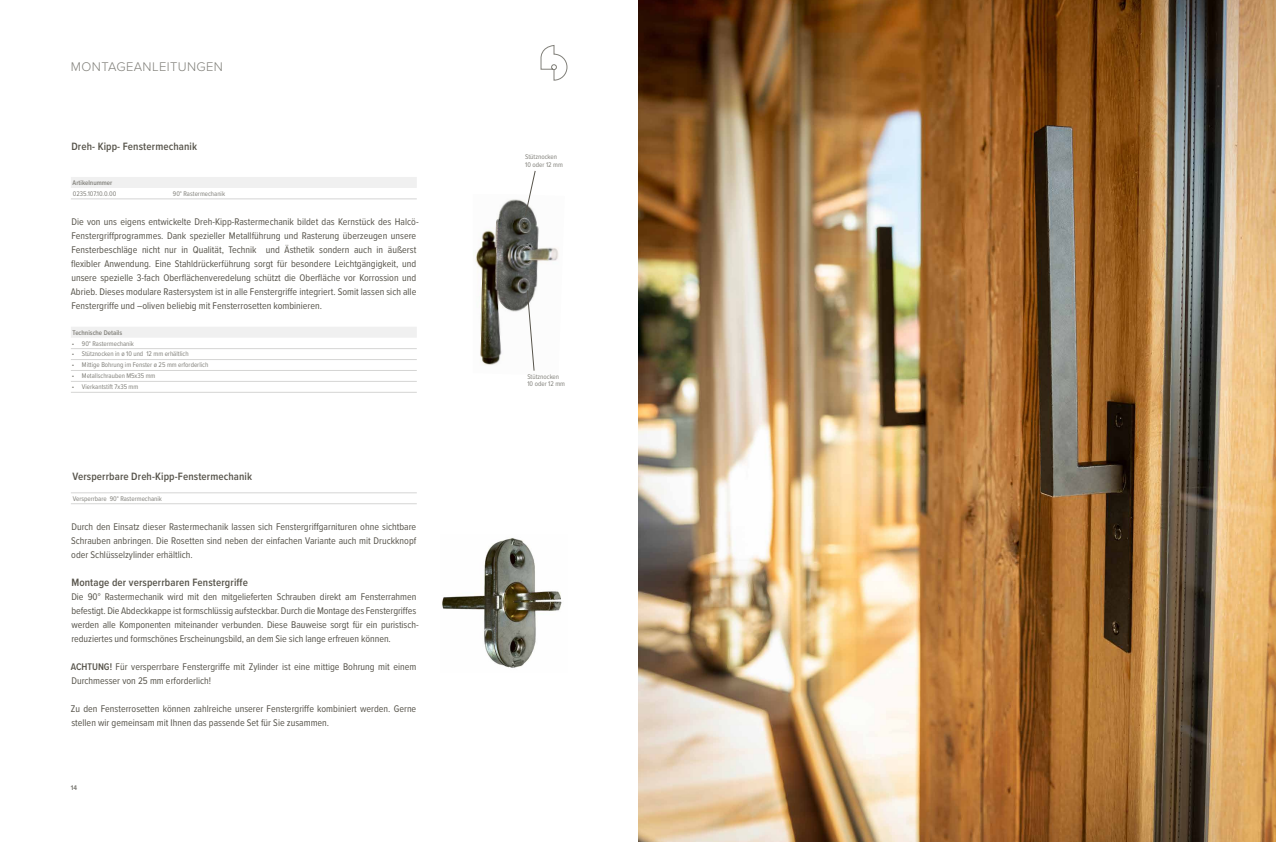
<style>
.page{position:relative;width:1276px;height:842px;background:#fff}
.page>*{position:absolute;margin:0;border:0;box-sizing:border-box;transform-origin:0 0}
.t1{font:300 13px "Proxima Nova";letter-spacing:.03em;color:#81807a}
.t2{font:600 11px "Proxima Nova Cond";letter-spacing:.01em;color:#57544b}
.t3{font:10px/14px "Proxima Nova Cond";color:#57544b}
.t4{font:7px/7.7px "Proxima Nova Cond";color:#81807a}
.t5{font:600 7px "Proxima Nova Cond";color:#81807a}
.t6{font:700 7px "Proxima Nova Cond";color:#81807a}
.s1{font-weight:600}
</style>
<div class="page">
<svg style="left:541px;top:45px;width:26px;height:35px"></svg>
<div style="left:71px;top:177px;width:346px;height:11px;background:#f0f0f0"></div>
<hr style="left:71px;top:199px;width:346px;height:1px;background:#d5d5d4">
<div style="left:71px;top:327px;width:346px;height:11px;background:#f0f0f0"></div>
<hr style="left:71px;top:348px;width:346px;height:1px;background:#d5d5d4">
<hr style="left:71px;top:359px;width:346px;height:1px;background:#d5d5d4">
<hr style="left:71px;top:370px;width:346px;height:1px;background:#d5d5d4">
<hr style="left:71px;top:381px;width:346px;height:1px;background:#d5d5d4">
<hr style="left:71px;top:392px;width:346px;height:1px;background:#d5d5d4">
<hr style="left:71px;top:493px;width:346px;height:1px;background:#d5d5d4">
<hr style="left:71px;top:503px;width:346px;height:1px;background:#d5d5d4">
<img style="left:473px;top:199px;width:86px;height:172px">
<svg style="left:527px;top:290px;width:7px;height:81px"></svg>
<svg style="left:525px;top:171px;width:10px;height:45px"></svg>
<img style="left:442px;top:538px;width:120px;height:130px">
<img style="left:638px;top:0;width:638px;height:842px">
<h1 class="t1" style="left:71px;top:56px;width:154px">MONTAGEANLEITUNGEN</h1>
<p class="t2" style="left:71px;top:139px;width:127px">Dreh- Kipp- Fenstermechanik</p>
<p class="t5" style="left:73px;top:177px;width:41px">Artikelnummer</p>
<p class="t4" style="left:73px;top:189px;width:45px">0235.107.10.0.00</p>
<p class="t4" style="left:173px;top:189px;width:54px">90° Rastermechanik</p>
<p class="t3" style="left:71px;top:214px;width:349px">Die von uns eigens entwickelte Dreh-Kipp-Rastermechanik bildet das Kernstück des Halcö-Fenstergriffprogrammes. Dank spezieller Metallführung und Rasterung überzeugen unsere Fensterbeschläge nicht nur in Qualität, Technik und Ästhetik sondern auch in äußerst flexibler Anwendung. Eine Stahldrückerführung sorgt für besondere Leichtgängigkeit, und unsere spezielle 3-fach Oberflächenveredelung schützt die Oberfläche vor Korrossion und Abrieb. Dieses modulare Rastersystem ist in alle Fenstergriffe integriert. Somit lassen sich alle Fenstergriffe und –oliven beliebig mit Fensterrosetten kombinieren.</p>
<p class="t5" style="left:73px;top:327px;width:51px">Technische Details</p>
<p class="t4" style="left:72px;top:339px;width:64px">• 90° Rastermechanik</p>
<p class="t4" style="left:72px;top:350px;width:118px">• Stütznocken in ø 10 und 12 mm erhältlich</p>
<p class="t4" style="left:72px;top:361px;width:138px">• Mittige Bohrung im Fenster ø 25 mm erforderlich</p>
<p class="t4" style="left:72px;top:372px;width:85px">• Metallschrauben M5x35 mm</p>
<p class="t4" style="left:72px;top:383px;width:68px">• Vierkantstift 7x35 mm</p>
<p class="t2" style="left:72px;top:468px;width:181px">Versperrbare Dreh-Kipp-Fenstermechanik</p>
<p class="t4" style="left:73px;top:494px;width:91px">Versperrbare 90° Rastermechanik</p>
<p class="t3" style="left:71px;top:519px;width:347px;text-align:justify">Durch den Einsatz dieser Rastermechanik lassen sich Fenstergriffgarnituren ohne sichtbare Schrauben anbringen. Die Rosetten sind neben der einfachen Variante auch mit Druckknopf oder Schlüsselzylinder erhältlich.</p>
<p class="t2" style="left:71px;top:574px;width:178px">Montage der versperrbaren Fenstergriffe</p>
<p class="t3" style="left:71px;top:589px;width:349px">Die 90° Rastermechanik wird mit den mitgelieferten Schrauben direkt am Fensterrahmen befestigt. Die Abdeckkappe ist formschlüssig aufsteckbar. Durch die Montage des Fenstergriffes werden alle Komponenten miteinander verbunden. Diese Bauweise sorgt für ein puristisch&shy;reduziertes und formschönes Erscheinungsbild, an dem Sie sich lange erfreuen können.</p>
<p class="t3" style="left:71px;top:659px;width:347px"><span class="s1">ACHTUNG!</span> Für versperrbare Fenstergriffe mit Zylinder ist eine mittige Bohrung mit einem<br>Durchmesser von 25 mm erforderlich!</p>
<p class="t3" style="left:71px;top:701px;width:347px">Zu den Fensterrosetten können zahlreiche unserer Fenstergriffe kombiniert werden. Gerne stellen wir gemeinsam mit Ihnen das passende Set für Sie zusammen.</p>
<p class="t6" style="left:71px;top:782px;width:8px">14</p>
<p class="t4" style="left:525px;top:153px;width:39px">Stütznocken<br>10 oder 12 mm</p>
<p class="t4" style="left:527px;top:372px;width:39px">Stütznocken<br>10 oder 12 mm</p>
</div>
